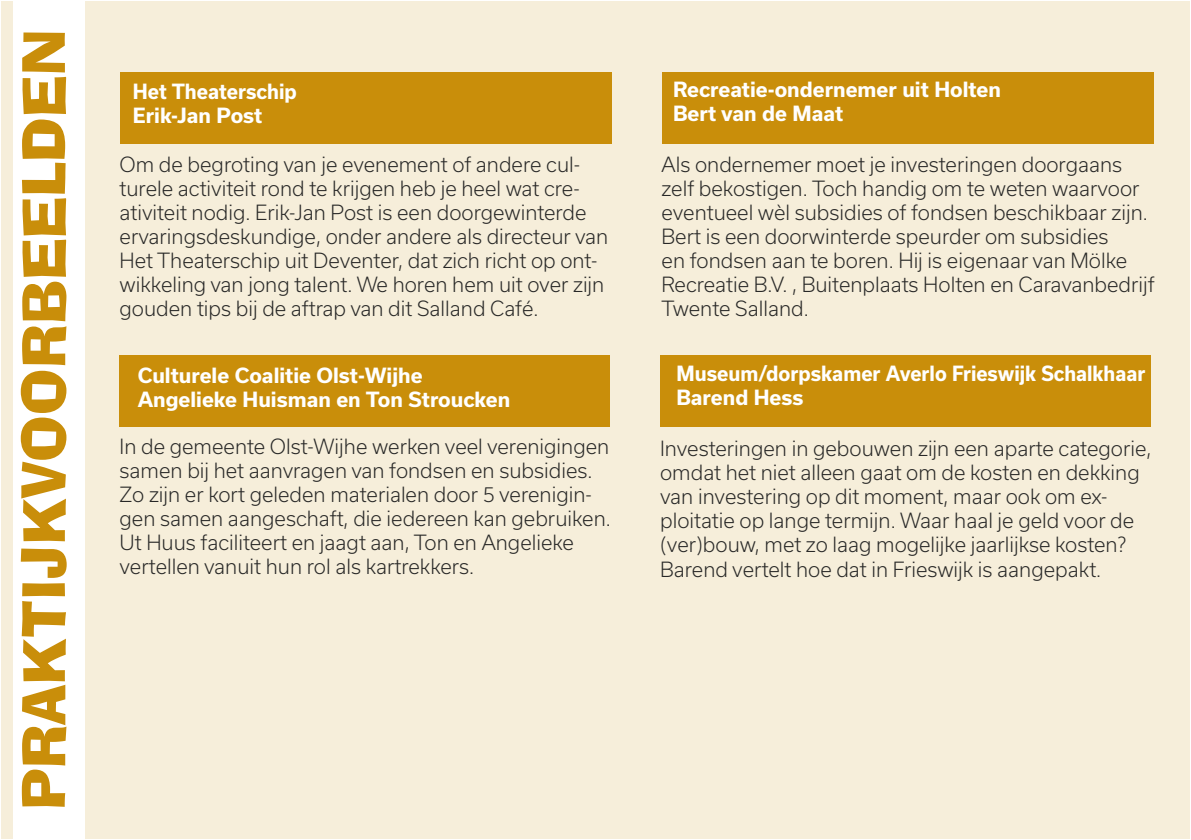
<style>
.page{position:relative;width:1191px;height:840px;background:#fff}
.page>*{position:absolute;margin:0;border:0;box-sizing:border-box;transform-origin:0 0}
.t1{font:58px "Ad Lib BT";color:#c98e0a}
.t2{font:300 20px/24px "Usual";color:#282827}
.t3{font:700 20px/24px "Usual";color:#fff}
.t4{font:700 20px/24px "Usual";color:#fff;scale:.95 1}
</style>
<div class="page">
<div style="left:1px;top:1px;width:1189px;height:837px;background:#f6eeda"></div>
<div style="left:120px;top:72px;width:491px;height:72px;background:#c98e0a"></div>
<div style="left:661px;top:72px;width:492px;height:72px;background:#c98e0a"></div>
<div style="left:120px;top:355px;width:490px;height:72px;background:#c98e0a"></div>
<div style="left:660px;top:355px;width:490px;height:72px;background:#c98e0a"></div>
<div style="left:13px;top:0;width:72px;height:839px;background:#fff"></div>
<h1 class="t1" style="left:7px;top:809px;width:782px;rotate:-90deg">PRAKTIJKVOORBEELDEN</h1>
<p class="t4" style="left:133px;top:80px;width:174px">Het Theaterschip<br>Erik-Jan Post</p>
<p class="t3" style="left:673px;top:77px;width:329px">Recreatie-ondernemer uit Holten<br>Bert van de Maat</p>
<p class="t2" style="left:120px;top:153px;width:490px">Om de begroting van je evenement of andere cul&shy;turele activiteit rond te krijgen heb je heel wat cre&shy;ativiteit nodig. Erik-Jan Post is een doorgewinterde ervaringsdeskundige, onder andere als directeur van Het Theaterschip uit Deventer, dat zich richt op ont&shy;wikkeling van jong talent. We horen hem uit over zijn gouden tips bij de aftrap van dit Salland Café.</p>
<p class="t2" style="left:661px;top:153px;width:494px">Als ondernemer moet je investeringen doorgaans zelf bekostigen. Toch handig om te weten waarvoor eventueel wèl subsidies of fondsen beschikbaar zijn.<br>Bert is een doorwinterde speurder om subsidies<br>en fondsen aan te boren. Hij is eigenaar van Mölke Recreatie B.V. , Buitenplaats Holten en Caravanbedrijf Twente Salland.</p>
<p class="t3" style="left:138px;top:363px;width:374px">Culturele Coalitie Olst-Wijhe<br>Angelieke Huisman en Ton Stroucken</p>
<p class="t2" style="left:120px;top:434px;width:493px">In de gemeente Olst-Wijhe werken veel verenigingen samen bij het aanvragen van fondsen en subsidies.<br>Zo zijn er kort geleden materialen door 5 verenigin&shy;gen samen aangeschaft, die iedereen kan gebruiken.<br>Ut Huus faciliteert en jaagt aan, Ton en Angelieke vertellen vanuit hun rol als kartrekkers.</p>
<p class="t4" style="left:676px;top:361px;width:495px">Museum/dorpskamer Averlo Frieswijk Schalkhaar<br>Barend Hess</p>
<p class="t2" style="left:660px;top:436px;width:493px">Investeringen in gebouwen zijn een aparte categorie, omdat het niet alleen gaat om de kosten en dekking van investering op dit moment, maar ook om ex&shy;ploitatie op lange termijn. Waar haal je geld voor de (ver)bouw, met zo laag mogelijke jaarlijkse kosten?<br>Barend vertelt hoe dat in Frieswijk is aangepakt.</p>
</div>
